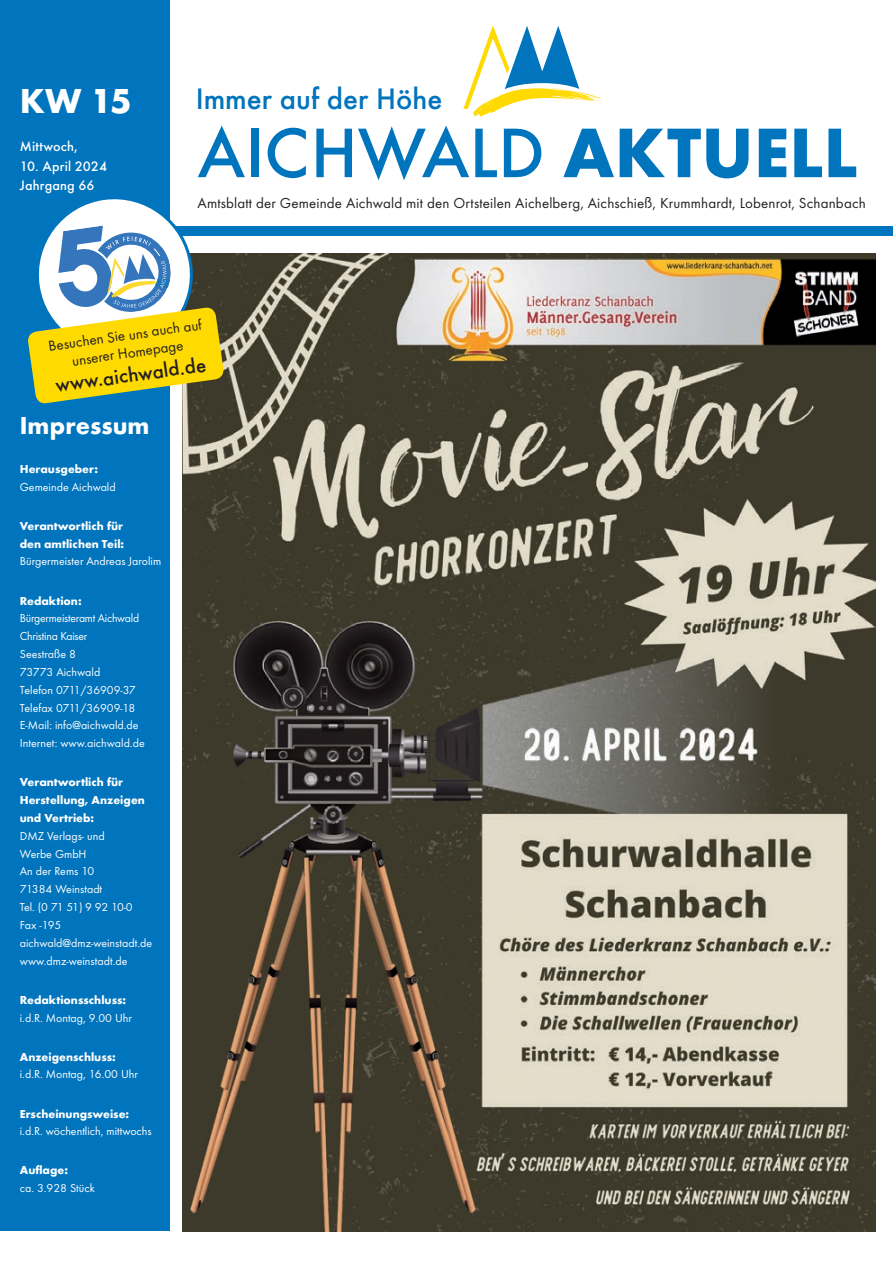
<style>
.page{position:relative;width:893px;height:1263px;background:#fff}
.page>*{position:absolute;margin:0;border:0;box-sizing:border-box;transform-origin:0 0}
.t1{font:500 72.75px "Futura T";color:#0074bc}
.t2{font:700 36px "Futura T";color:#fff}
.t3{font:500 30.75px "Futura T";color:#0074bc}
.t4{font:700 25.5px "Futura T";color:#fff}
.t5{font:500 21.3px "Futura T";color:#231f20}
.t6{font:15px/18px "Futura T";letter-spacing:.01em;color:#231f20;text-align:center}
.t7{font:500 14.25px/19.4px "Futura T";letter-spacing:.015em;color:#fff}
.t8{font:12px/17.9px "Futura T";color:#fff}
.t9{font:700 12px/17.9px "Futura T";color:#fff}
.s1{font-weight:700}
</style>
<div class="page">
<div style="left:0;top:226px;width:893px;height:10px;background:#0074bc"></div>
<div style="left:0;top:0;width:170px;height:1231px;background:#0074bc"></div>
<svg style="left:463px;top:25px;width:139px;height:91px"></svg>
<img style="left:183px;top:253px;width:693px;height:978px">
<svg style="left:28px;top:199px;width:197px;height:205px"></svg>
<h2 class="t2" style="left:20px;top:80px;width:113px">KW 15</h2>
<p class="t7" style="left:20px;top:137px;width:60px">Mittwoch,</p>
<p class="t7" style="left:20px;top:156px;width:89px">10. April 2024<br>Jahrgang 66</p>
<h3 class="t3" style="left:196px;top:81px;width:248px">Immer auf der Höhe</h3>
<h1 class="t1" style="left:198px;top:110px;width:661px">AICHWALD <span class="s1">AKTUELL</span></h1>
<p class="t6" style="left:198px;top:194px;width:670px">Amtsblatt der Gemeinde Aichwald mit den Ortsteilen Aichelberg, Aichschieß, Krummhardt, Lobenrot, Schanbach</p>
<p class="t6" style="left:47px;top:337px;width:156px;rotate:-8deg">Besuchen Sie uns auch auf unserer Homepage</p>
<h3 class="t5" style="left:54px;top:373px;width:154px;rotate:-8deg">www.aichwald.de</h3>
<h3 class="t4" style="left:20px;top:410px;width:131px">Impressum</h3>
<p class="t9" style="left:20px;top:460px;width:80px">Herausgeber:</p>
<p class="t8" style="left:20px;top:478px;width:97px">Gemeinde Aichwald</p>
<p class="t9" style="left:20px;top:517px;width:106px">Verantwortlich für den amtlichen Teil:</p>
<p class="t8" style="left:20px;top:552px;width:143px">Bürgermeister Andreas Jarolim</p>
<p class="t9" style="left:20px;top:591px;width:63px">Redaktion:</p>
<p class="t8" style="left:20px;top:609px;width:126px">Bürgermeisteramt Aichwald<br>Christina Kaiser<br>Seestraße 8<br>73773 Aichwald<br>Telefon 0711/36909-37<br>Telefax 0711/36909-18<br>E-Mail: info@aichwald.de<br>Internet: www.aichwald.de</p>
<p class="t9" style="left:20px;top:773px;width:127px">Verantwortlich für<br>Herstellung, Anzeigen und Vertrieb:</p>
<p class="t8" style="left:20px;top:827px;width:134px">DMZ Verlags- und<br>Werbe GmbH<br>An der Rems 10<br>71384 Weinstadt<br>Tel. (0 71 51) 9 92 10-0<br>Fax -195 aichwald@dmz-weinstadt.de www.dmz-weinstadt.de</p>
<p class="t9" style="left:20px;top:991px;width:108px">Redaktionsschluss:</p>
<p class="t8" style="left:20px;top:1008px;width:114px">i.d.R. Montag, 9.00 Uhr</p>
<p class="t9" style="left:20px;top:1048px;width:98px">Anzeigenschluss:</p>
<p class="t8" style="left:20px;top:1065px;width:120px">i.d.R. Montag, 16.00 Uhr</p>
<p class="t9" style="left:20px;top:1104px;width:111px">Erscheinungsweise:</p>
<p class="t8" style="left:20px;top:1122px;width:133px">i.d.R. wöchentlich, mittwochs</p>
<p class="t9" style="left:20px;top:1161px;width:50px">Auflage:</p>
<p class="t8" style="left:20px;top:1179px;width:76px">ca. 3.928 Stück</p>
</div>
